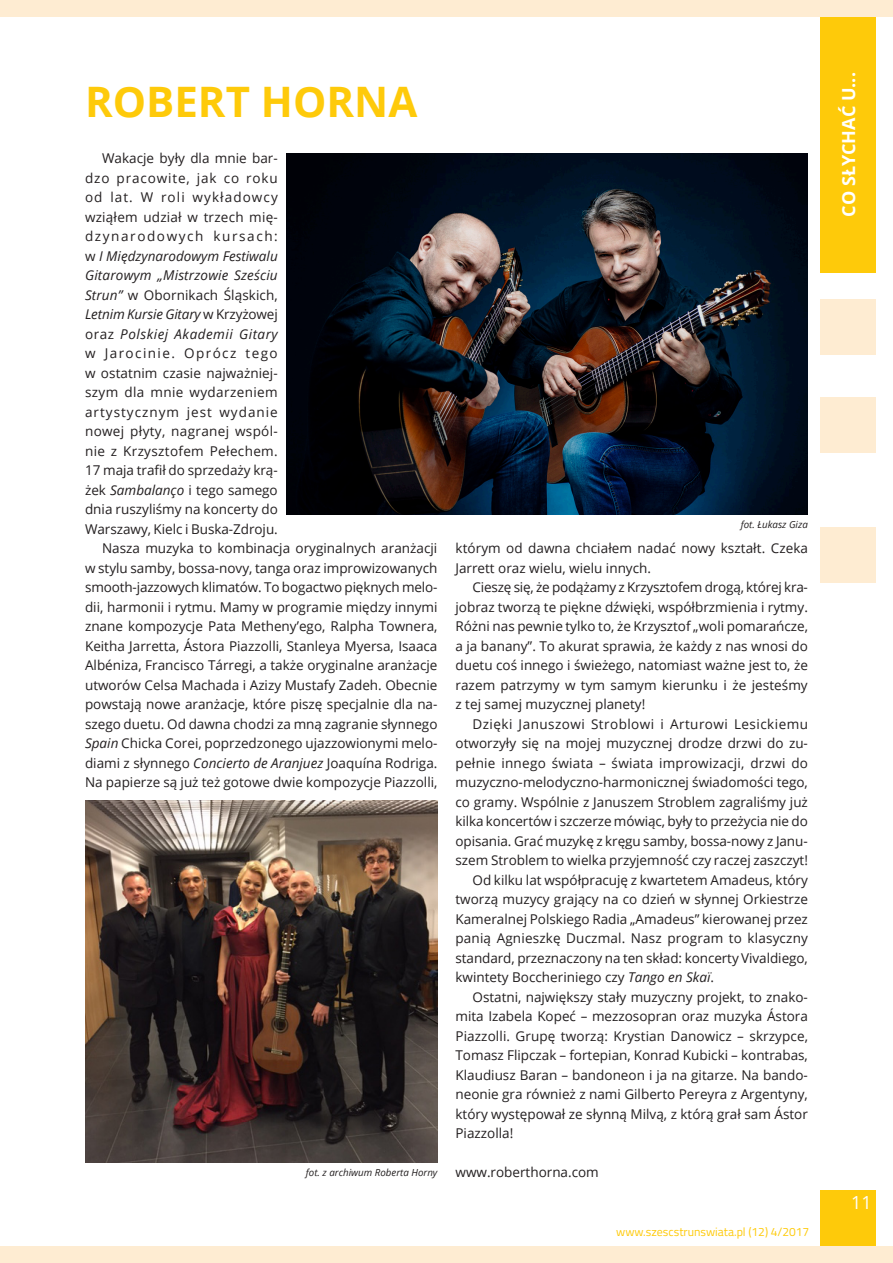
<style>
.page{position:relative;width:893px;height:1263px;background:#fff}
.page>*{position:absolute;margin:0;border:0;box-sizing:border-box;transform-origin:0 0}
.TYTÓŁ_28{font:700 42px "Open Sans";color:#feca0a}
.t1{font:700 18px "Open Sans";color:#fff}
.t2{font:18px "Open Sans";color:#fff}
.TEKST_GŁÓWNY{font:13.5px/19.5px "Open Sans";color:#231f20;text-align:justify}
.t3{font:12px "Titillium";color:#feca0a}
.podpis_pod_zdjęciem{font:italic 9.75px "Open Sans";color:#231f20}
.s1{font-style:italic}
</style>
<div class="page">
<div style="left:0;top:0;width:893px;height:17px;background:#feecd2"></div>
<div style="left:0;top:1246px;width:893px;height:17px;background:#feecd2"></div>
<div style="left:821px;top:17px;width:55px;height:255px;background:#feca0a"></div>
<div style="left:821px;top:300px;width:55px;height:55px;background:#feecd2"></div>
<div style="left:821px;top:398px;width:55px;height:55px;background:#feecd2"></div>
<div style="left:821px;top:527px;width:55px;height:56px;background:#feecd2"></div>
<div style="left:821px;top:1191px;width:55px;height:55px;background:#feca0a"></div>
<img style="left:286px;top:153px;width:522px;height:361px">
<img style="left:85px;top:800px;width:352px;height:362px">
<p class="TYTÓŁ_28" style="left:85px;top:72px;width:334px">ROBERT HORNA</p>
<p class="TEKST_GŁÓWNY" style="left:85px;top:148px;width:194px;text-indent:17px">Wakacje były dla mnie bar&shy;dzo pracowite, jak co roku od lat. W roli wykładowcy wziąłem udział w trzech mię&shy;dzynarodowych kursach: w <span class="s1">I Międzynarodowym Festiwalu Gitarowym „Mistrzowie Sześciu Strun”</span> w Obornikach Śląskich, <span class="s1">Letnim Kursie Gitary</span> w Krzyżowej oraz <span class="s1">Polskiej Akademii Gitary </span>w Jarocinie. Oprócz tego w ostatnim czasie najważniej&shy;szym dla mnie wydarzeniem artystycznym jest wydanie nowej płyty, nagranej wspól&shy;nie z Krzysztofem Pełechem.<br>17 maja trafił do sprzedaży krą&shy;żek <span class="s1">Sambalanço</span> i tego samego dnia ruszyliśmy na koncerty do Warszawy, Kielc i Buska-Zdroju.</p>
<p class="TEKST_GŁÓWNY" style="left:85px;top:538px;width:354px;text-indent:17px">Nasza muzyka to kombinacja oryginalnych aranżacji w stylu samby, bossa-novy, tanga oraz improwizowanych smooth-jazzowych klimatów. To bogactwo pięknych melo&shy;dii, harmonii i rytmu. Mamy w programie między innymi znane kompozycje Pata Metheny’ego, Ralpha Townera, Keitha Jarretta, Ástora Piazzolli, Stanleya Myersa, Isaaca Albéniza, Francisco Tárregi, a także oryginalne aranżacje utworów Celsa Machada i Azizy Mustafy Zadeh. Obecnie powstają nowe aranżacje, które piszę specjalnie dla na&shy;szego duetu. Od dawna chodzi za mną zagranie słynnego <span class="s1">Spain</span> Chicka Corei, poprzedzonego ujazzowionymi melo&shy;diami z słynnego <span class="s1">Concierto de Aranjuez</span> Joaquína Rodriga.<br>Na papierze są już też gotowe dwie kompozycje Piazzolli,</p>
<p class="TEKST_GŁÓWNY" style="left:455px;top:538px;width:354px">którym od dawna chciałem nadać nowy kształt. Czeka<br>Jarrett oraz wielu, wielu innych.</p>
<p class="podpis_pod_zdjęciem" style="left:741px;top:518px;width:69px">fot. Łukasz Giza</p>
<p class="TEKST_GŁÓWNY" style="left:455px;top:577px;width:354px;text-indent:17px">Cieszę się, że podążamy z Krzysztofem drogą, której kra&shy;jobraz tworzą te piękne dźwięki, współbrzmienia i rytmy.<br>Różni nas pewnie tylko to, że Krzysztof „woli pomarańcze, a ja banany”. To akurat sprawia, że każdy z nas wnosi do duetu coś innego i świeżego, natomiast ważne jest to, że razem patrzymy w tym samym kierunku i że jesteśmy z tej samej muzycznej planety!</p>
<p class="TEKST_GŁÓWNY" style="left:455px;top:714px;width:354px;text-indent:17px">Dzięki Januszowi Stroblowi i Arturowi Lesickiemu otworzyły się na mojej muzycznej drodze drzwi do zu&shy;pełnie innego świata – świata improwizacji, drzwi do muzyczno-melodyczno-harmonicznej świadomości tego, co gramy. Wspólnie z Januszem Stroblem zagraliśmy już kilka koncertów i szczerze mówiąc, były to przeżycia nie do opisania. Grać muzykę z kręgu samby, bossa-nowy z Janu&shy;szem Stroblem to wielka przyjemność czy raczej zaszczyt!</p>
<p class="TEKST_GŁÓWNY" style="left:455px;top:870px;width:354px;text-indent:17px">Od kilku lat współpracuję z kwartetem Amadeus, który tworzą muzycy grający na co dzień w słynnej Orkiestrze Kameralnej Polskiego Radia „Amadeus” kierowanej przez panią Agnieszkę Duczmal. Nasz program to klasyczny standard, przeznaczony na ten skład: koncerty Vivaldiego, kwintety Boccheriniego czy <span class="s1">Tango en Skaï</span>.</p>
<p class="TEKST_GŁÓWNY" style="left:455px;top:987px;width:354px;text-indent:17px">Ostatni, największy stały muzyczny projekt, to znako&shy;mita Izabela Kopeć – mezzosopran oraz muzyka Ástora Piazzolli. Grupę tworzą: Krystian Danowicz – skrzypce, Tomasz Flipczak – fortepian, Konrad Kubicki – kontrabas, Klaudiusz Baran – bandoneon i ja na gitarze. Na bando&shy;neonie gra również z nami Gilberto Pereyra z Argentyny, który występował ze słynną Milvą, z którą grał sam Ástor Piazzolla!</p>
<p class="TEKST_GŁÓWNY" style="left:455px;top:1162px;width:145px">www.roberthorna.com</p>
<p class="podpis_pod_zdjęciem" style="left:306px;top:1166px;width:133px">fot. z archiwum Roberta Horny</p>
<p class="t3" style="left:616px;top:1223px;width:195px">www.szescstrunswiata.pl (12) 4/2017</p>
<h2 class="t1" style="left:836px;top:217px;width:146px;rotate:-90deg">CO SŁYCHAĆ U...</h2>
<p class="t2" style="left:851px;top:1190px;width:22px">11</p>
</div>
